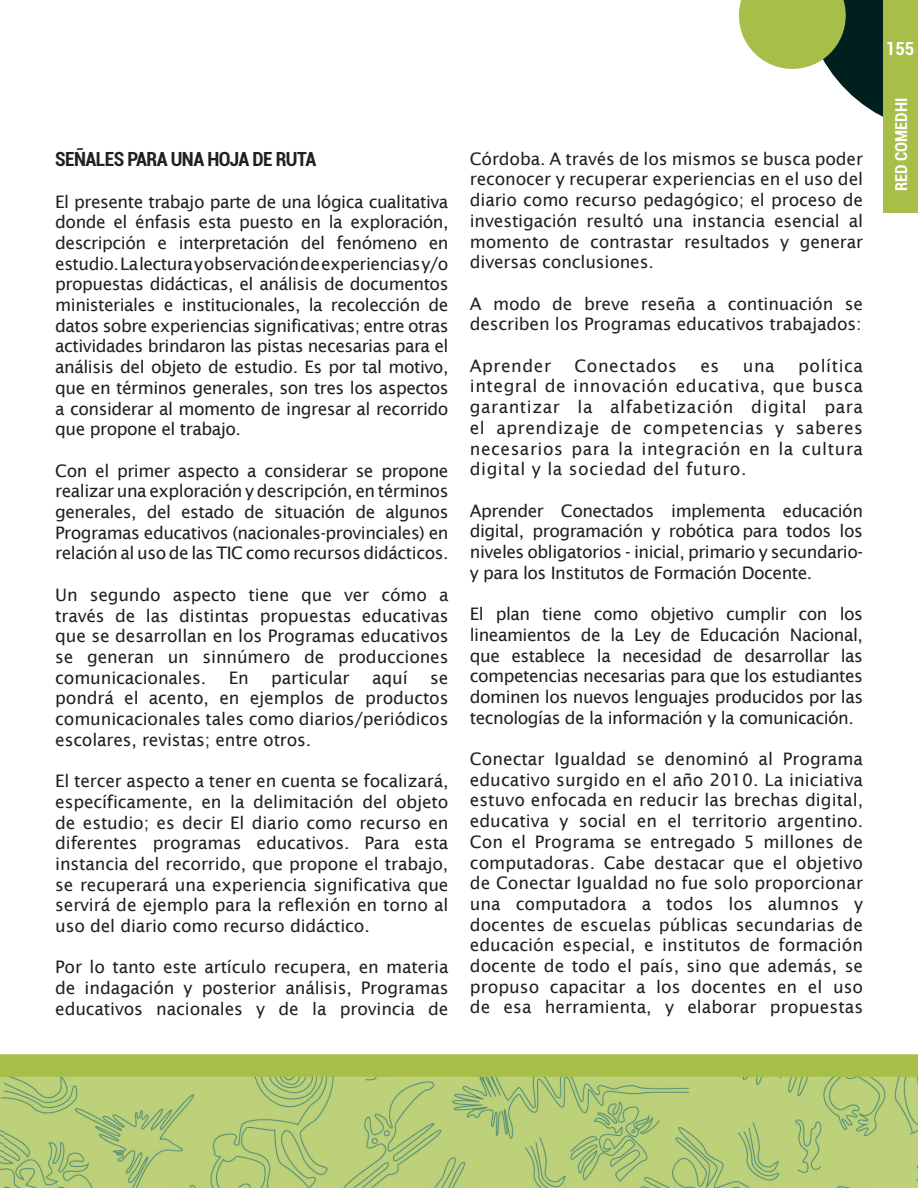
<style>
.page{position:relative;width:918px;height:1188px;background:#fff}
.page>*{position:absolute;margin:0;border:0;box-sizing:border-box;transform-origin:0 0}
.t1{font:700 condensed 19.5px "Roboto";letter-spacing:-.03em;color:#231f20}
.t2{font:700 condensed 18px "Roboto";color:#fff}
.t3{font:17.25px/20.7px "Lucida Sans";letter-spacing:-.01em;color:#231f20;text-align:justify}
.t4{font:17.25px "Lucida Sans";letter-spacing:.03em;color:#231f20}
.t5{font:700 condensed 16.5px "Roboto";color:#fff}
</style>
<div class="page">
<svg style="left:739px;top:0;width:144px;height:117px"></svg>
<div style="left:883px;top:0;width:35px;height:213px;background:#a7bf49"></div>
<img style="left:0;top:1077px;width:918px;height:111px">
<div style="left:0;top:1054px;width:918px;height:23px;background:#a7bf49"></div>
<p class="t1" style="left:55px;top:146px;width:263px">SEÑALES PARA UNA HOJA DE RUTA</p>
<p class="t3" style="left:55px;top:191px;width:395px">El presente trabajo parte de una lógica cualitativa donde el énfasis esta puesto en la exploración, descripción e interpretación del fenómeno en estudio. La lectura y observación de experiencias y/o propuestas didácticas, el análisis de documentos ministeriales e institucionales, la recolección de datos sobre experiencias significativas; entre otras actividades brindaron las pistas necesarias para el análisis del objeto de estudio. Es por tal motivo, que en términos generales, son tres los aspectos a considerar al momento de ingresar al recorrido que propone el trabajo.</p>
<p class="t3" style="left:55px;top:460px;width:395px">Con el primer aspecto a considerar se propone realizar una exploración y descripción, en términos generales, del estado de situación de algunos Programas educativos (nacionales-provinciales) en relación al uso de las TIC como recursos didácticos.</p>
<p class="t3" style="left:55px;top:584px;width:395px">Un segundo aspecto tiene que ver cómo a través de las distintas propuestas educativas que se desarrollan en los Programas educativos se generan un sinnúmero de producciones comunicacionales.</p>
<p class="t3" style="left:229px;top:667px;width:21px">En</p>
<p class="t3" style="left:271px;top:667px;width:80px">particular</p>
<p class="t3" style="left:372px;top:667px;width:37px">aquí</p>
<p class="t3" style="left:55px;top:667px;width:395px;text-indent:375px">se pondrá el acento, en ejemplos de productos comunicacionales tales como diarios/periódicos escolares, revistas; entre otros.</p>
<p class="t3" style="left:55px;top:771px;width:395px">El tercer aspecto a tener en cuenta se focalizará, específicamente, en la delimitación del objeto de estudio; es decir El diario como recurso en diferentes programas educativos. Para esta instancia del recorrido, que propone el trabajo, se recuperará una experiencia significativa que servirá de ejemplo para la reflexión en torno al uso del diario como recurso didáctico.</p>
<p class="t3" style="left:55px;top:957px;width:395px">Por lo tanto este artículo recupera, en materia de indagación y posterior análisis, Programas educativos nacionales y de la provincia de</p>
<p class="t3" style="left:470px;top:148px;width:395px">Córdoba. A través de los mismos se busca poder reconocer y recuperar experiencias en el uso del diario como recurso pedagógico; el proceso de investigación resultó una instancia esencial al momento de contrastar resultados y generar diversas conclusiones.</p>
<p class="t3" style="left:470px;top:293px;width:395px">A modo de breve reseña a continuación se describen los Programas educativos trabajados:</p>
<p class="t4" style="left:470px;top:356px;width:83px">Aprender</p>
<p class="t4" style="left:575px;top:356px;width:104px">Conectados</p>
<p class="t3" style="left:701px;top:355px;width:20px">es</p>
<p class="t3" style="left:743px;top:355px;width:33px">una</p>
<p class="t3" style="left:470px;top:355px;width:395px;text-indent:328px">política integral de innovación educativa, que busca garantizar la alfabetización digital para el aprendizaje de competencias y saberes necesarios para la integración en la cultura digital y la sociedad del futuro.</p>
<p class="t3" style="left:470px;top:500px;width:395px">Aprender Conectados implementa educación digital, programación y robótica para todos los niveles obligatorios - inicial, primario y secundario&shy;y para los Institutos de Formación Docente.</p>
<p class="t3" style="left:470px;top:604px;width:395px">El plan tiene como objetivo cumplir con los lineamientos de la Ley de Educación Nacional, que establece la necesidad de desarrollar las competencias necesarias para que los estudiantes dominen los nuevos lenguajes producidos por las tecnologías de la información y la comunicación.</p>
<p class="t3" style="left:470px;top:749px;width:395px">Conectar Igualdad se denominó al Programa educativo surgido en el año 2010. La iniciativa estuvo enfocada en reducir las brechas digital, educativa y social en el territorio argentino.<br>Con el Programa se entregado 5 millones de computadoras. Cabe destacar que el objetivo de Conectar Igualdad no fue solo proporcionar una computadora a todos los alumnos y docentes de escuelas públicas secundarias de educación especial, e institutos de formación docente de todo el país, sino que además, se propuso capacitar a los docentes en el uso de esa herramienta, y elaborar propuestas</p>
<p class="t2" style="left:886px;top:36px;width:30px">155</p>
<p class="t5" style="left:890px;top:191px;width:95px;rotate:-90deg">RED COMEDHI</p>
</div>
